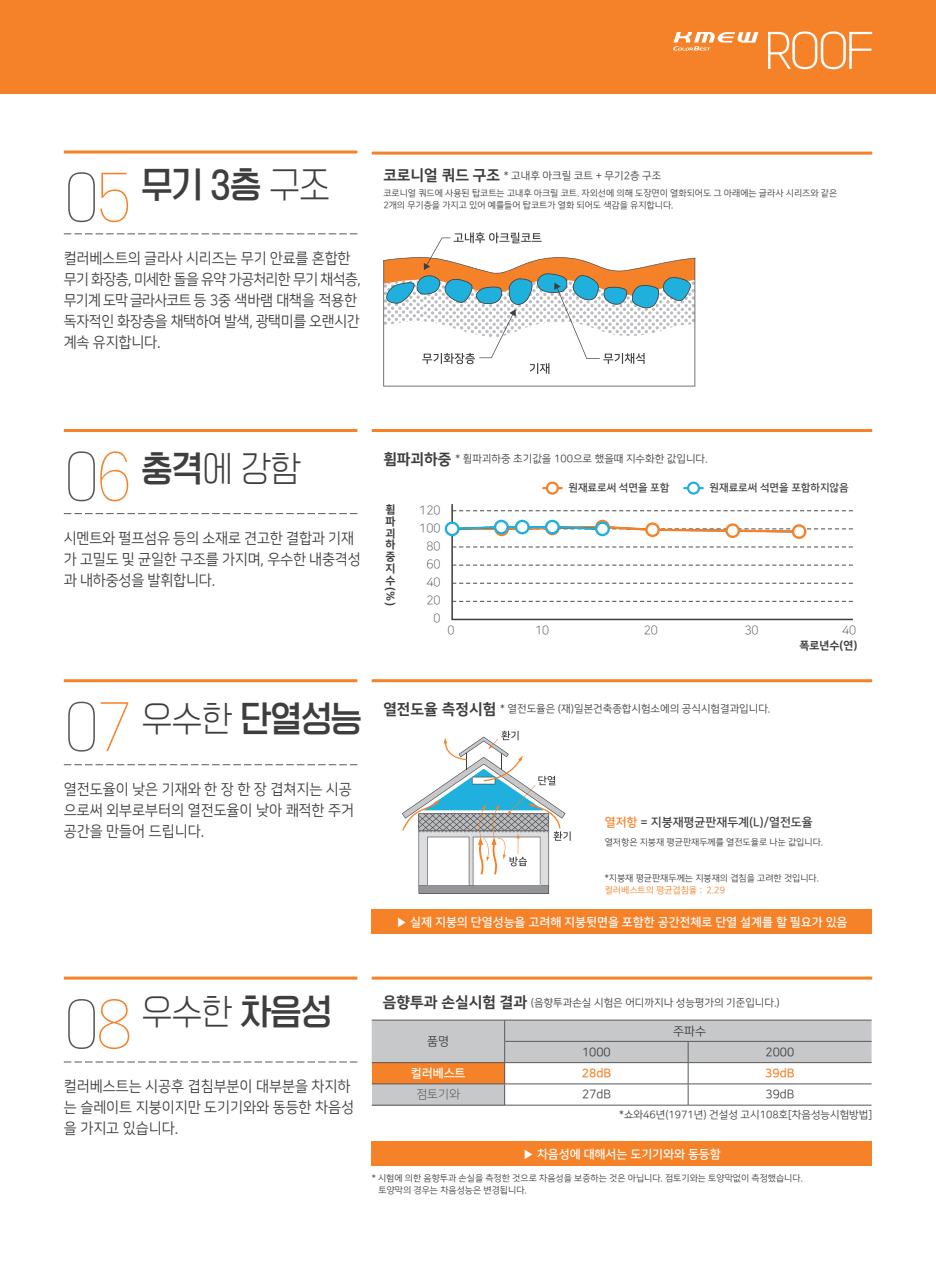
<style>
.page{position:relative;width:936px;height:1263px;background:#fff}
.page>*{position:absolute;margin:0;border:0;box-sizing:border-box;transform-origin:0 0}
.t1{font:58.5px "TT Omni Gothic T";color:#57585a}
.t2{font:34.5px "TT Omni Gothic B";letter-spacing:-.03em;color:#3e3e3f;scale:.92 1}
.t3{font:34.5px "TT Omni Gothic L";color:#3e3e3f;scale:.92 1}
.t4{font:15px/21px "Nanum Square R";letter-spacing:-.01em;color:#3e3e3f;scale:.95 1}
.t5{font:12px "Nanum Square B";color:#fff}
.t6{font:12px/18.1px "Nanum Square L";color:#3e3e3f;text-align:right}
.t7{font:12px "Nanum Square B";color:#3e3e3f}
.t8{font:12px "Nanum Square R";color:#3e3e3f}
.t9{font:12px "Nanum Square B";color:#f58229}
.t10{font:10.95px/11.9px "Nanum Square EB";color:#3e3e3f;text-align:justify}
.t11{font:10.5px "Nanum Square R";color:#3e3e3f}
.t12{font:10.5px "Nanum Square B";color:#3e3e3f}
.t13{font:9px/12px "Nanum Square R";color:#3e3e3f}
.t14{font:9px "Nanum Square R";color:#f58229}
.s1{font-family:"TT Omni Gothic T";font-size:58.5px;color:#57585a}
.s2{font-family:"TT Omni Gothic T";font-size:58.5px;color:#f58229}
.s3{font-family:"TT Omni Gothic L"}
.s4{font-family:"Nanum Square EB";font-size:15px}
.s5{color:#f58229}
.s6{font-family:"TT Omni Gothic B"}
</style>
<div class="page">
<svg style="left:64px;top:234px;width:293px;height:1px"></svg>
<hr style="left:64px;top:151px;width:293px;height:3px;background:#f58229">
<hr style="left:372px;top:152px;width:500px;height:3px;background:#f58229">
<svg style="left:64px;top:513px;width:293px;height:1px"></svg>
<svg style="left:64px;top:764px;width:293px;height:1px"></svg>
<svg style="left:64px;top:1062px;width:293px;height:1px"></svg>
<hr style="left:64px;top:429px;width:293px;height:3px;background:#f58229">
<hr style="left:64px;top:679px;width:293px;height:3px;background:#f58229">
<hr style="left:64px;top:976px;width:293px;height:3px;background:#f58229">
<hr style="left:372px;top:429px;width:500px;height:3px;background:#f58229">
<hr style="left:372px;top:679px;width:500px;height:3px;background:#f58229">
<hr style="left:372px;top:976px;width:500px;height:3px;background:#f58229">
<div style="left:0;top:0;width:935px;height:94px;background:#f58229"></div>
<svg style="left:673px;top:32px;width:85px;height:19px"></svg>
<svg style="left:768px;top:31px;width:104px;height:38px"></svg>
<hr style="left:542px;top:487px;width:20px;height:2px;background:#f58229">
<div style="left:547px;top:483px;width:10px;height:10px;background:#fff;border-radius:50%"></div>
<div style="left:546px;top:482px;width:13px;height:13px;border:2px solid #f58229;border-radius:50%"></div>
<hr style="left:683px;top:487px;width:20px;height:2px;background:#1fb0de">
<svg style="left:688px;top:483px;width:10px;height:10px"></svg>
<div style="left:687px;top:482px;width:13px;height:13px;border:2px solid #1fb0de;border-radius:50%"></div>
<svg style="left:450px;top:504px;width:403px;height:117px"></svg>
<div style="left:494px;top:521px;width:15px;height:15px;border:2px solid #f58229;border-radius:50%"></div>
<div style="left:545px;top:521px;width:14px;height:14px;border:2px solid #f58229;border-radius:50%"></div>
<div style="left:595px;top:520px;width:14px;height:14px;border:2px solid #f58229;border-radius:50%"></div>
<svg style="left:645px;top:522px;width:15px;height:15px"></svg>
<svg style="left:725px;top:523px;width:15px;height:15px"></svg>
<svg style="left:791px;top:524px;width:15px;height:15px"></svg>
<div style="left:445px;top:522px;width:14px;height:14px;border:1px solid #cf476f;border-radius:50%"></div>
<svg style="left:457px;top:525px;width:395px;height:9px"></svg>
<svg style="left:446px;top:523px;width:12px;height:12px"></svg>
<div style="left:444px;top:521px;width:15px;height:15px;border:2px solid #1fb0de;border-radius:50%"></div>
<div style="left:495px;top:521px;width:12px;height:12px;background:#fff;border-radius:50%"></div>
<div style="left:494px;top:520px;width:15px;height:14px;border:2px solid #1fb0de;border-radius:50%"></div>
<div style="left:516px;top:521px;width:12px;height:12px;background:#fff;border-radius:50%"></div>
<div style="left:515px;top:520px;width:14px;height:14px;border:2px solid #1fb0de;border-radius:50%"></div>
<svg style="left:546px;top:521px;width:12px;height:12px"></svg>
<div style="left:545px;top:520px;width:15px;height:14px;border:2px solid #1fb0de;border-radius:50%"></div>
<svg style="left:596px;top:523px;width:12px;height:12px"></svg>
<div style="left:595px;top:521px;width:15px;height:15px;border:2px solid #1fb0de;border-radius:50%"></div>
<svg style="left:402px;top:731px;width:168px;height:163px"></svg>
<div style="left:372px;top:910px;width:500px;height:24px;background:#f58229"></div>
<div style="left:372px;top:1141px;width:500px;height:25px;background:#f58229"></div>
<hr style="left:372px;top:1105px;width:132px;height:1px;background:#57585a">
<hr style="left:504px;top:1105px;width:184px;height:1px;background:#57585a">
<hr style="left:688px;top:1105px;width:183px;height:1px;background:#57585a">
<svg style="left:372px;top:1020px;width:499px;height:85px"></svg>
<hr style="left:504px;top:1062px;width:184px;height:1px;background:#57585a">
<hr style="left:688px;top:1062px;width:183px;height:1px;background:#57585a">
<svg style="left:383px;top:232px;width:313px;height:154px"></svg>
<h2 class="t2" style="left:64px;top:168px;width:291px"><span class="s1">0</span><span class="s2">5</span> 무기 3층 <span class="s3">구조</span></h2>
<p class="t4" style="left:64px;top:248px;width:314px">컬러베스트의 글라사 시리즈는 무기 안료를 혼합한 무기 화장층, 미세한 돌을 유약 가공처리한 무기 채석층, 무기계 도막 글라사코트 등 3중 색바램 대책을 적용한 독자적인 화장층을 채택하여 발색, 광택미를 오랜시간 계속 유지합니다.</p>
<p class="t11" style="left:383px;top:170px;width:279px"><span class="s4">코로니얼 쿼드 구조</span> * 고내후 아크릴 코트 + 무기2층 구조</p>
<p class="t13" style="left:383px;top:188px;width:455px">코로니얼 쿼드에 사용된 탑코트는 고내후 아크릴 코트. 자외선에 의해 도장면이 열화되어도 그 아래에는 글라사 시리즈와 같은<br>2개의 무기층을 가지고 있어 예를들어 탑코트가 열화 되어도 색감을 유지합니다.</p>
<h1 class="t1" style="left:64px;top:447px;width:69px">0<span class="s5">6</span></h1>
<h2 class="t3" style="left:141px;top:451px;width:176px"><span class="s6">충격</span>에 강함</h2>
<p class="t4" style="left:64px;top:528px;width:314px">시멘트와 펄프섬유 등의 소재로 견고한 결합과 기재 가 고밀도 및 균일한 구조를 가지며, 우수한 내충격성 과 내하중성을 발휘합니다.</p>
<h1 class="t1" style="left:64px;top:697px;width:69px">0<span class="s5">7</span></h1>
<h2 class="t2" style="left:141px;top:701px;width:241px"><span class="s3">우수한</span> 단열성능</h2>
<p class="t4" style="left:64px;top:779px;width:307px">열전도율이 낮은 기재와 한 장 한 장 겹쳐지는 시공 으로써 외부로부터의 열전도율이 낮아 쾌적한 주거 공간을 만들어 드립니다.</p>
<p class="t11" style="left:383px;top:453px;width:326px"><span class="s4">휨파괴하중</span> * 휨파괴하중 초기값을 100으로 했을때 지수화한 값입니다.</p>
<p class="t10" style="left:385px;top:504px;width:11px">휨 파 괴 하 중 지 수</p>
<p class="t10" style="left:396px;top:587px;width:21px;rotate:90deg">(%)</p>
<p class="t6" style="left:419px;top:501px;width:23px">120<br>100<br>80<br>60<br>40<br>20<br>0</p>
<p class="t12" style="left:568px;top:482px;width:102px">원재료로써 석면을 포함</p>
<p class="t12" style="left:709px;top:482px;width:141px">원재료로써 석면을 포함하지않음</p>
<p class="t6" style="left:447px;top:621px;width:9px">0</p>
<p class="t6" style="left:535px;top:621px;width:16px">10</p>
<p class="t6" style="left:643px;top:621px;width:16px">20</p>
<p class="t6" style="left:744px;top:621px;width:16px">30</p>
<p class="t6" style="left:842px;top:621px;width:16px">40</p>
<p class="t10" style="left:799px;top:640px;width:60px">폭로년수(연)</p>
<p class="t11" style="left:383px;top:704px;width:388px"><span class="s4">열전도율 측정시험</span> * 열전도율은 (재)일본건축종합시험소에의 공식시험결과입니다.</p>
<p class="t7" style="left:604px;top:816px;width:209px"><span class="s5">열저항</span> = 지붕재평균판재두계(L)/열전도율</p>
<p class="t13" style="left:604px;top:836px;width:220px">열저항은 지붕재 평균판재두께를 열전도율로 나눈 값입니다.</p>
<p class="t13" style="left:604px;top:872px;width:216px">*지붕재 평균판재두께는 지붕재의 겹침을 고려한 것입니다.</p>
<p class="t14" style="left:604px;top:885px;width:122px">컬러베스트의 평균겹침율 : 2.29</p>
<p class="t5" style="left:396px;top:915px;width:452px">▶ 실제 지붕의 단열성능을 고려해 지붕뒷면을 포함한 공간전체로 단열 설계를 할 필요가 있음</p>
<h1 class="t1" style="left:64px;top:995px;width:69px">0<span class="s5">8</span></h1>
<h2 class="t3" style="left:141px;top:995px;width:209px">우수한 <span class="s6">차음성</span></h2>
<p class="t4" style="left:64px;top:1076px;width:307px">컬러베스트는 시공후 겹침부분이 대부분을 차지하 는 슬레이트 지붕이지만 도기기와와 동등한 차음성 을 가지고 있습니다.</p>
<p class="t11" style="left:383px;top:997px;width:398px"><span class="s4">음향투과 손실시험 결과</span> (음향투과손실 시험은 어디까지나 성능평가의 기준입니다.)</p>
<p class="t8" style="left:427px;top:1035px;width:23px">품명</p>
<p class="t8" style="left:673px;top:1024px;width:34px">주파수</p>
<p class="t8" style="left:582px;top:1046px;width:30px">1000</p>
<p class="t8" style="left:765px;top:1046px;width:30px">2000</p>
<p class="t5" style="left:411px;top:1067px;width:56px">컬러베스트</p>
<p class="t9" style="left:581px;top:1067px;width:31px">28dB</p>
<p class="t9" style="left:765px;top:1067px;width:31px">39dB</p>
<p class="t6" style="left:416px;top:1086px;width:45px">점토기와</p>
<p class="t8" style="left:582px;top:1088px;width:30px">27dB</p>
<p class="t8" style="left:765px;top:1088px;width:30px">39dB</p>
<p class="t11" style="left:619px;top:1109px;width:254px">*쇼와46년(1971년) 건설성 고시108호[차음성능시험방법]</p>
<p class="t5" style="left:523px;top:1147px;width:199px">▶ 차음성에 대해서는 도기기와와 동등함</p>
<p class="t13" style="left:378px;top:1173px;width:426px;text-indent:-7px">* 시험에 의한 음향투과 손실을 측정한 것으로 차음성을 보증하는 것은 아닙니다. 점토기와는 토양막없이 측정했습니다. 토양막의 경우는 차음성능은 변경됩니다.</p>
</div>
